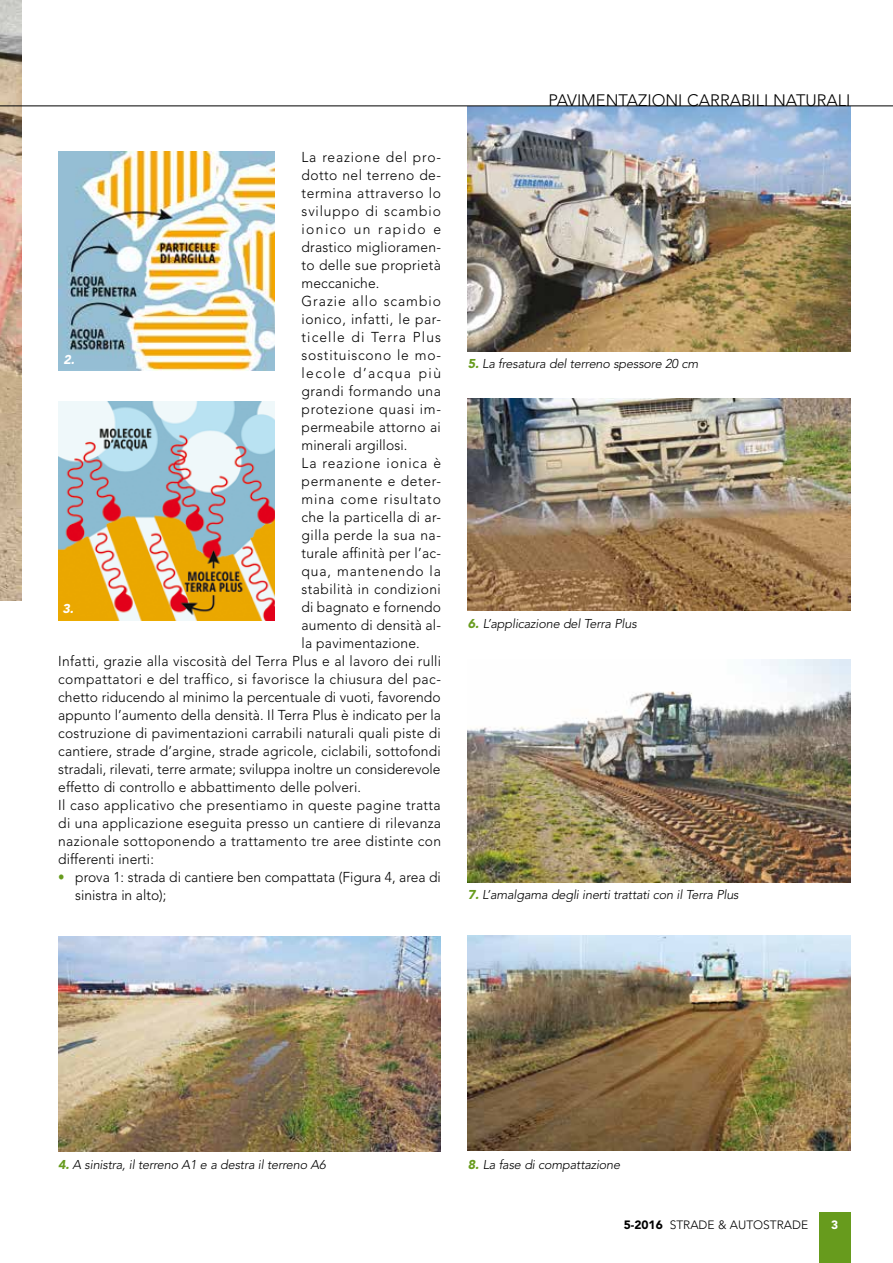
<style>
.page{position:relative;width:893px;height:1263px;background:#fff}
.page>*{position:absolute;margin:0;border:0;box-sizing:border-box;transform-origin:0 0}
.t1{font:300 16.5px "Avenir";color:#000}
.t2{font:300 14.25px "Avenir";letter-spacing:.02em;color:#000}
.t3{font:300 14.25px/18px "Avenir";color:#000}
.t4{font:300 14.25px "Avenir";letter-spacing:.065em;color:#000}
.t5{font:300 14.25px "Avenir";letter-spacing:.045em;color:#000}
.t6{font:300 14.25px "Avenir";letter-spacing:.06em;color:#000}
.t7{font:300 14.25px "Avenir";letter-spacing:.07em;color:#000}
.t8{font:300 14.25px "Avenir";letter-spacing:.105em;color:#000}
.t9{font:300 14.25px "Avenir";letter-spacing:.04em;color:#000}
.t10{font:300 14.25px "Avenir";letter-spacing:.08em;color:#000}
.t11{font:300 14.25px "Avenir";letter-spacing:.05em;color:#000}
.t12{font:italic 300 12.75px "Avenir";letter-spacing:-.015em;color:#000}
.t13{font:italic 900 12.75px "Avenir";color:#fff}
.t14{font:300 12px "Avenir";color:#000}
.t15{font:900 12px "Avenir";color:#fff}
.s1{color:#679b1d}
.s2{font-weight:900;color:#679b1d}
.s3{font-weight:900}
</style>
<div class="page">
<div style="left:819px;top:1212px;width:31px;height:51px;background:#679b1d"></div>
<img style="left:0;top:0;width:21px;height:600px">
<img style="left:58px;top:401px;width:217px;height:220px">
<img style="left:58px;top:151px;width:217px;height:220px">
<img style="left:58px;top:936px;width:383px;height:216px">
<img style="left:468px;top:107px;width:382px;height:245px">
<img style="left:468px;top:399px;width:382px;height:212px">
<img style="left:468px;top:659px;width:382px;height:223px">
<img style="left:468px;top:935px;width:382px;height:216px">
<hr style="left:0;top:106px;width:893px;height:1px;background:#000">
<p class="t6" style="left:302px;top:149px;width:141px">La reazione del pro-</p>
<p class="t2" style="left:302px;top:167px;width:141px">dotto nel terreno de-</p>
<p class="t5" style="left:302px;top:185px;width:141px">termina attraverso lo</p>
<p class="t4" style="left:302px;top:203px;width:141px">sviluppo di scambio</p>
<p class="t8" style="left:302px;top:221px;width:141px">ionico un rapido e</p>
<p class="t2" style="left:302px;top:239px;width:141px">drastico miglioramen-</p>
<p class="t2" style="left:302px;top:257px;width:141px">to delle sue proprietà</p>
<p class="t2" style="left:302px;top:275px;width:79px">meccaniche.</p>
<p class="t7" style="left:302px;top:293px;width:141px">Grazie allo scambio</p>
<p class="t9" style="left:302px;top:311px;width:141px">ionico, infatti, le par-</p>
<p class="t10" style="left:302px;top:329px;width:141px">ticelle di Terra Plus</p>
<p class="t6" style="left:302px;top:347px;width:141px">sostituiscono le mo-</p>
<p class="t8" style="left:302px;top:365px;width:141px">lecole d’acqua più</p>
<p class="t2" style="left:302px;top:383px;width:141px">grandi formando una</p>
<p class="t11" style="left:302px;top:401px;width:141px">protezione quasi im-</p>
<p class="t2" style="left:302px;top:419px;width:141px">permeabile attorno ai</p>
<p class="t2" style="left:302px;top:437px;width:107px">minerali argillosi.</p>
<p class="t4" style="left:302px;top:455px;width:141px">La reazione ionica è</p>
<p class="t5" style="left:302px;top:473px;width:141px">permanente e deter-</p>
<p class="t7" style="left:302px;top:491px;width:141px">mina come risultato</p>
<p class="t2" style="left:302px;top:509px;width:141px">che la particella di ar-</p>
<p class="t2" style="left:302px;top:527px;width:141px">gilla perde la sua na-</p>
<p class="t2" style="left:302px;top:545px;width:141px">turale affinità per l’ac-</p>
<p class="t4" style="left:302px;top:563px;width:141px">qua, mantenendo la</p>
<p class="t2" style="left:302px;top:581px;width:141px">stabilità in condizioni</p>
<p class="t2" style="left:302px;top:599px;width:141px">di bagnato e fornendo</p>
<p class="t2" style="left:302px;top:617px;width:141px">aumento di densità al-</p>
<p class="t2" style="left:302px;top:635px;width:120px">la pavimentazione.</p>
<p class="t2" style="left:58px;top:653px;width:384px">Infatti, grazie alla viscosità del Terra Plus e al lavoro dei rulli</p>
<p class="t2" style="left:58px;top:671px;width:384px">compattatori e del traffico, si favorisce la chiusura del pac-</p>
<p class="t2" style="left:58px;top:689px;width:384px">chetto riducendo al minimo la percentuale di vuoti, favorendo</p>
<p class="t2" style="left:58px;top:707px;width:384px">appunto l’aumento della densità. Il Terra Plus è indicato per la</p>
<p class="t2" style="left:58px;top:725px;width:384px">costruzione di pavimentazioni carrabili naturali quali piste di</p>
<p class="t2" style="left:58px;top:743px;width:384px">cantiere, strade d’argine, strade agricole, ciclabili, sottofondi</p>
<p class="t3" style="left:58px;top:760px;width:384px">stradali, rilevati, terre armate; sviluppa inoltre un considerevole</p>
<p class="t2" style="left:58px;top:779px;width:304px">effetto di controllo e abbattimento delle polveri.</p>
<p class="t2" style="left:58px;top:797px;width:384px">Il caso applicativo che presentiamo in queste pagine tratta</p>
<p class="t2" style="left:58px;top:815px;width:384px">di una applicazione eseguita presso un cantiere di rilevanza</p>
<p class="t2" style="left:58px;top:833px;width:384px">nazionale sottoponendo a trattamento tre aree distinte con</p>
<p class="t2" style="left:58px;top:851px;width:97px">differenti inerti:</p>
<p class="t3" style="left:75px;top:868px;width:367px;text-indent:-17px"><span class="s1">•</span> prova 1: strada di cantiere ben compattata (Figura 4, area di sinistra in alto);</p>
<p class="t13" style="left:64px;top:352px;width:13px">2.</p>
<p class="t13" style="left:63px;top:601px;width:13px">3.</p>
<p class="t1" style="left:548px;top:90px;width:303px">PAVIMENTAZIONI CARRABILI NATURALI</p>
<p class="t12" style="left:468px;top:356px;width:232px"><span class="s2">5.</span> La fresatura del terreno spessore 20 cm</p>
<p class="t12" style="left:468px;top:616px;width:171px"><span class="s2">6.</span> L’applicazione del Terra Plus</p>
<p class="t12" style="left:468px;top:887px;width:272px"><span class="s2">7.</span> L’amalgama degli inerti trattati con il Terra Plus</p>
<p class="t12" style="left:58px;top:1157px;width:269px"><span class="s2">4.</span> A sinistra, il terreno A1 e a destra il terreno A6</p>
<p class="t12" style="left:468px;top:1157px;width:154px"><span class="s2">8.</span> La fase di compattazione</p>
<p class="t14" style="left:624px;top:1218px;width:186px"><span class="s3">5-2016</span> STRADE &amp; AUTOSTRADE</p>
<p class="t15" style="left:831px;top:1217px;width:9px">3</p>
</div>
